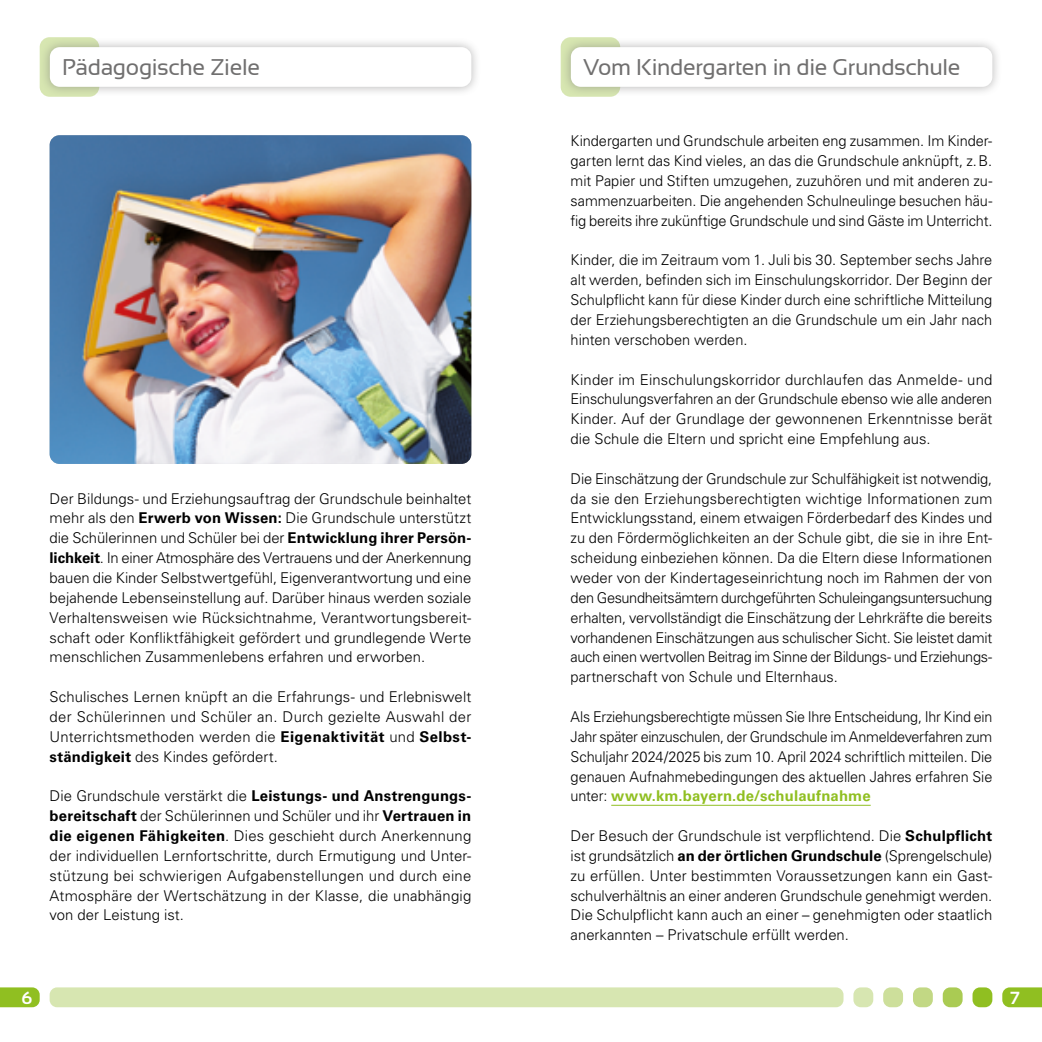
<style>
.page{position:relative;width:1042px;height:1042px;background:#fff}
.page>*{position:absolute;margin:0;border:0;box-sizing:border-box;transform-origin:0 0}
._01__Head_2019{font:22.75px "Sansation";letter-spacing:-.015em;color:#706f6f}
.t1{font:700 17.5px "Sansation";color:#fff}
._03__Copy_2019{font:300 14.88px/19.8px "Univers LT Pro 45";color:#000;text-align:justify}
._03__Copy_2019-2{font:300 14.88px/19.8px "Univers LT Pro 45";color:#000;text-align:justify;scale:.96 1}
.s1{font-family:"Univers LT Pro 65";font-weight:700}
.s2{font-family:"Univers LT Pro 65";font-weight:700;color:#90bf21}
</style>
<div class="page">
<svg style="left:1002px;top:987px;width:40px;height:20px"></svg>
<div style="left:972px;top:987px;width:20px;height:20px;background:#90bf21;border-radius:7px"></div>
<div style="left:943px;top:987px;width:19px;height:20px;background:#aacb53;border-radius:7px"></div>
<div style="left:913px;top:987px;width:20px;height:20px;background:#c2d884;border-radius:7px"></div>
<div style="left:883px;top:987px;width:20px;height:20px;background:#cddf9b;border-radius:7px"></div>
<div style="left:853px;top:987px;width:20px;height:20px;background:#d7e6b1;border-radius:7px"></div>
<svg style="left:0;top:987px;width:40px;height:20px"></svg>
<div style="left:50px;top:987px;width:793px;height:20px;background:#d7e6b1;border-radius:7px"></div>
<svg style="left:40px;top:37px;width:59px;height:60px"></svg>
<svg style="left:561px;top:37px;width:59px;height:60px"></svg>
<div style="left:41px;top:38px;width:439px;height:58px;background:#706f6f;opacity:.5"></div>
<div style="left:50px;top:47px;width:421px;height:40px;background:#fff;border-radius:10px"></div>
<div style="left:562px;top:38px;width:439px;height:58px;background:#706f6f;opacity:.5"></div>
<div style="left:571px;top:47px;width:421px;height:40px;background:#fff;border-radius:10px"></div>
<hr style="left:611px;top:805px;width:259px;height:1px;background:#90bf21">
<img style="left:50px;top:135px;width:421px;height:329px">
<p class="_01__Head_2019" style="left:62px;top:54px;width:199px">Pädagogische Ziele</p>
<p class="_01__Head_2019" style="left:583px;top:54px;width:379px">Vom Kindergarten in die Grundschule</p>
<p class="_03__Copy_2019" style="left:50px;top:488px;width:423px">Der Bildungs- und Erziehungsauftrag der Grundschule beinhaltet mehr als den <span class="s1">Erwerb von Wissen:</span> Die Grundschule unterstützt die Schülerinnen und Schüler bei der <span class="s1">Entwicklung ihrer Persön&shy;lichkeit</span>. In einer Atmosphäre des Vertrauens und der Anerkennung bauen die Kinder Selbstwertgefühl, Eigenverantwortung und eine bejahende Lebenseinstellung auf. Darüber hinaus werden soziale Verhaltensweisen wie Rücksichtnahme, Verantwortungsbereit&shy;schaft oder Konfliktfähigkeit gefördert und grundlegende Werte menschlichen Zusammenlebens erfahren und erworben.</p>
<p class="_03__Copy_2019" style="left:50px;top:686px;width:423px">Schulisches Lernen knüpft an die Erfahrungs- und Erlebniswelt der Schülerinnen und Schüler an. Durch gezielte Auswahl der Unterrichtsmethoden werden die <span class="s1">Eigenaktivität</span> und <span class="s1">Selbst&shy;ständigkeit</span> des Kindes gefördert.</p>
<p class="_03__Copy_2019" style="left:50px;top:786px;width:423px">Die Grundschule verstärkt die <span class="s1">Leistungs- und Anstrengungs&shy;bereitschaft</span> der Schülerinnen und Schüler und ihr <span class="s1">Vertrauen in die eigenen Fähigkeiten</span>. Dies geschieht durch Anerkennung der individuellen Lernfortschritte, durch Ermutigung und Unter&shy;stützung bei schwierigen Aufgabenstellungen und durch eine Atmosphäre der Wertschätzung in der Klasse, die unabhängig von der Leistung ist.</p>
<p class="_03__Copy_2019" style="left:570px;top:131px;width:423px;text-align:left">Kindergarten und Grundschule arbeiten eng zusammen. Im Kinder&shy;garten lernt das Kind vieles, an das die Grundschule anknüpft, z.B. mit Papier und Stiften umzugehen, zuzuhören und mit anderen zu-- sammenzuarbeiten. Die angehenden Schulneulinge besuchen häu&shy;fig bereits ihre zukünftige Grundschule und sind Gäste im Unterricht.</p>
<p class="_03__Copy_2019" style="left:570px;top:250px;width:423px">Kinder, die im Zeitraum vom 1. Juli bis 30. September sechs Jahre alt werden, befinden sich im Einschulungskorridor. Der Beginn der Schulpflicht kann für diese Kinder durch eine schriftliche Mitteilung der Erziehungsberechtigten an die Grundschule um ein Jahr nach hinten verschoben werden.</p>
<p class="_03__Copy_2019" style="left:570px;top:369px;width:423px">Kinder im Einschulungskorridor durchlaufen das Anmelde- und Einschulungsverfahren an der Grundschule ebenso wie alle anderen Kinder. Auf der Grundlage der gewonnenen Erkenntnisse berät die Schule die Eltern und spricht eine Empfehlung aus.</p>
<p class="_03__Copy_2019" style="left:570px;top:468px;width:423px">Die Einschätzung der Grundschule zur Schulfähigkeit ist notwendig, da sie den Erziehungsberechtigten wichtige Informationen zum Entwicklungsstand, einem etwaigen Förderbedarf des Kindes und zu den Fördermöglichkeiten an der Schule gibt, die sie in ihre Ent&shy;scheidung einbeziehen können. Da die Eltern diese Informationen weder von der Kindertageseinrichtung noch im Rahmen der von den Gesundheitsämtern durchgeführten Schuleingangsuntersuchung erhalten, vervollständigt die Einschätzung der Lehrkräfte die bereits vorhandenen Einschätzungen aus schulischer Sicht. Sie leistet damit auch einen wertvollen Beitrag im Sinne der Bildungs- und Erziehungs&shy;partnerschaft von Schule und Elternhaus.</p>
<p class="_03__Copy_2019-2" style="left:570px;top:706px;width:441px">Als Erziehungsberechtigte müssen Sie Ihre Entscheidung, Ihr Kind ein Jahr später einzuschulen, der Grundschule im Anmeldeverfahren zum Schuljahr 2024/2025 bis zum 10. April 2024 schriftlich mitteilen. Die genauen Aufnahmebedingungen des aktuellen Jahres erfahren Sie unter: <span class="s2">www.km.bayern.de/schulaufnahme</span></p>
<p class="_03__Copy_2019" style="left:570px;top:825px;width:423px">Der Besuch der Grundschule ist verpflichtend. Die <span class="s1">Schulpflicht </span>ist grundsätzlich <span class="s1">an der örtlichen Grundschule</span> (Sprengelschule) zu erfüllen. Unter bestimmten Voraussetzungen kann ein Gast&shy;schulverhältnis an einer anderen Grundschule genehmigt werden.<br>Die Schulpflicht kann auch an einer – genehmigten oder staatlich anerkannten – Privatschule erfüllt werden.</p>
<p class="t1" style="left:22px;top:988px;width:12px">6</p>
<p class="t1" style="left:1009px;top:988px;width:11px">7</p>
</div>
